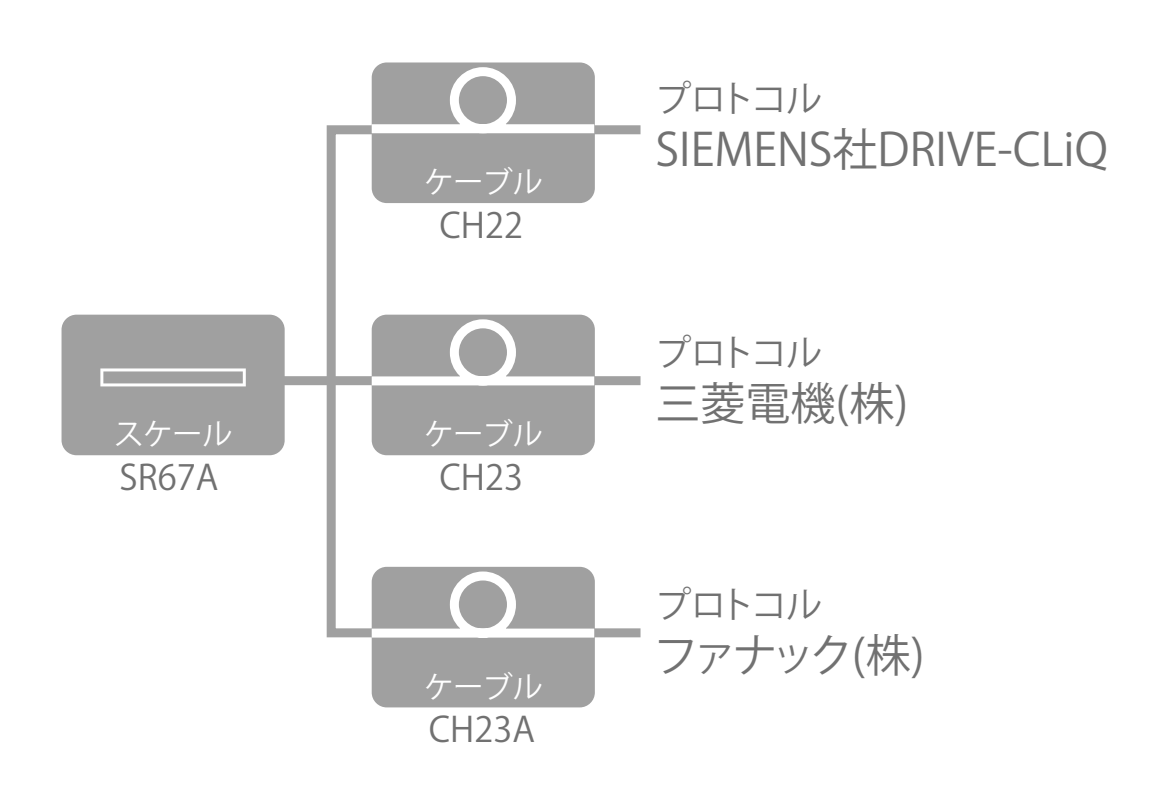
<style>
.page{position:relative;width:1162px;height:786px;background:#fff}
.page>*{position:absolute;margin:0;border:0;box-sizing:border-box;transform-origin:0 0}
.t1{font:45px "UD Shin Go Pro";color:#717171}
.t2{font:36px "UD Shin Go Pro";letter-spacing:-.07em;color:#717171}
.t3{font:34.5px "Helvetica";color:#717171}
.t4{font:500 30px "UD Shin Go Pro";letter-spacing:-.01em;color:#fff}
</style>
<div class="page">
<div style="left:327px;top:125px;width:318px;height:512px;border:9px solid #a0a0a0"></div>
<div style="left:372px;top:62px;width:223px;height:141px;background:#a0a0a0;border-radius:15px"></div>
<svg style="left:363px;top:63px;width:240px;height:75px"></svg>
<div style="left:372px;top:567px;width:223px;height:140px;background:#a0a0a0;border-radius:15px"></div>
<svg style="left:363px;top:567px;width:240px;height:75px"></svg>
<div style="left:255px;top:376px;width:385px;height:9px;background:#a0a0a0"></div>
<div style="left:372px;top:315px;width:223px;height:140px;background:#a0a0a0;border-radius:15px"></div>
<svg style="left:363px;top:315px;width:240px;height:75px"></svg>
<div style="left:62px;top:315px;width:223px;height:140px;background:#a0a0a0;border-radius:15px"></div>
<svg style="left:100px;top:368px;width:146px;height:18px"></svg>
<p class="t4" style="left:114px;top:418px;width:120px">スケール</p>
<p class="t4" style="left:424px;top:165px;width:121px">ケーブル</p>
<p class="t3" style="left:439px;top:206px;width:85px">CH22</p>
<p class="t4" style="left:424px;top:418px;width:121px">ケーブル</p>
<p class="t3" style="left:120px;top:458px;width:100px">SR67A</p>
<p class="t3" style="left:439px;top:458px;width:85px">CH23</p>
<p class="t4" style="left:424px;top:670px;width:121px">ケーブル</p>
<p class="t3" style="left:429px;top:710px;width:108px">CH23A</p>
<p class="t2" style="left:655px;top:79px;width:169px">プロトコル</p>
<p class="t1" style="left:655px;top:124px;width:454px">SIEMENS社DRIVE-CLiQ</p>
<p class="t2" style="left:655px;top:333px;width:169px">プロトコル</p>
<p class="t1" style="left:655px;top:378px;width:254px">三菱電機(株)</p>
<p class="t2" style="left:655px;top:585px;width:169px">プロトコル</p>
<p class="t1" style="left:653px;top:631px;width:273px">ファナック(株)</p>
</div>
